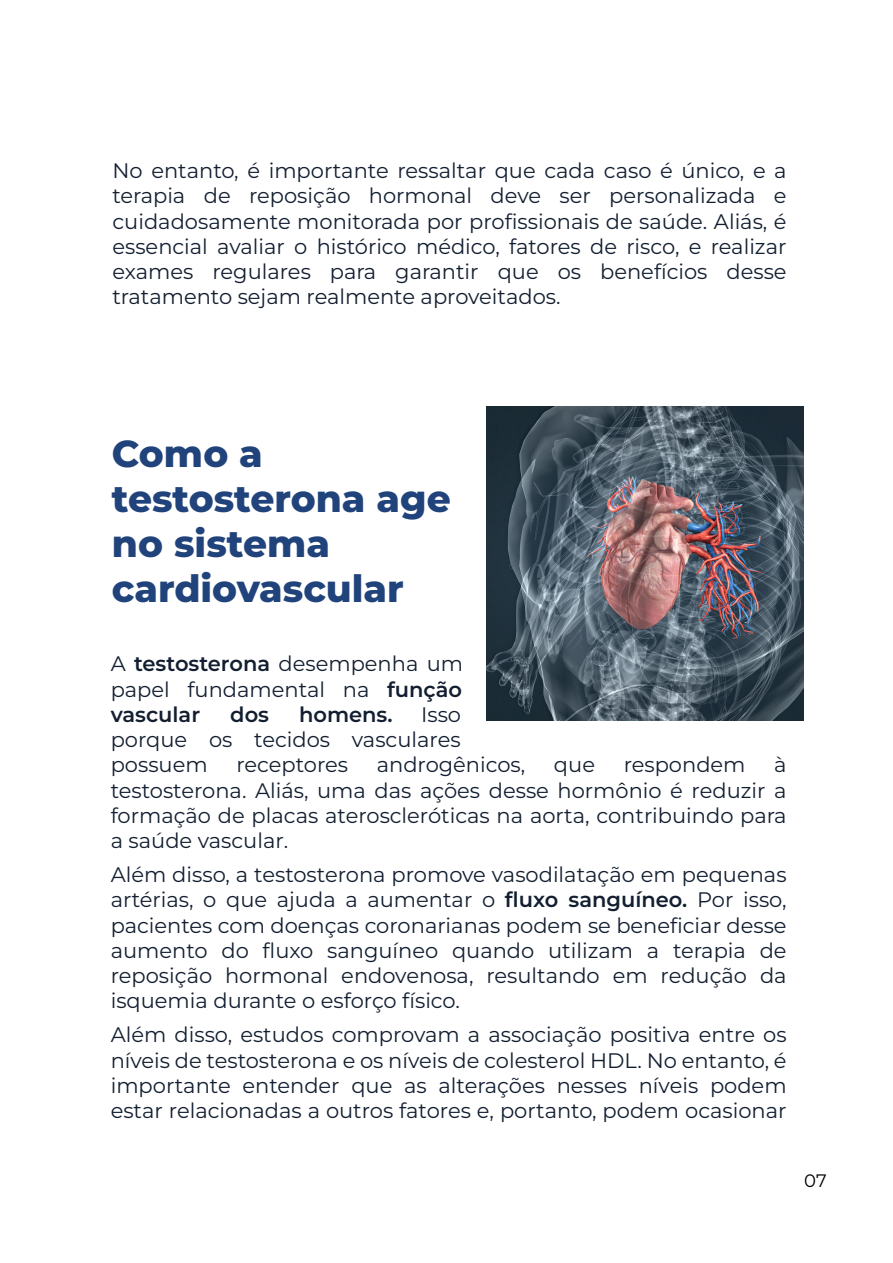
<style>
.page{position:relative;width:893px;height:1263px;background:#fff}
.page>*{position:absolute;margin:0;border:0;box-sizing:border-box;transform-origin:0 0}
.t1{font:800 37.5px/45px "Montserrat";color:#21437b}
.t2{font:21px/25.2px "Montserrat";color:#131f31;text-align:justify}
.t3{font:600 21px "Montserrat";color:#131f31}
.t4{font:18px "Montserrat";color:#000}
.s1{font-weight:600}
</style>
<div class="page">
<img style="left:487px;top:407px;width:317px;height:313px">
<p class="t2" style="left:112px;top:157px;width:676px">No entanto, é importante ressaltar que cada caso é único, e a terapia de reposição hormonal deve ser personalizada e cuidadosamente monitorada por profissionais de saúde. Aliás, é essencial avaliar o histórico médico, fatores de risco, e realizar exames regulares para garantir que os benefícios desse tratamento sejam realmente aproveitados.</p>
<h1 class="t1" style="left:112px;top:429px;width:340px">Como a testosterona age no sistema cardiovascular</h1>
<p class="t2" style="left:111px;top:651px;width:354px">A <span class="s1">testosterona</span> desempenha um papel fundamental na <span class="s1">função vascular</span></p>
<p class="t3" style="left:230px;top:699px;width:40px">dos</p>
<p class="t3" style="left:299px;top:699px;width:95px">homens.</p>
<p class="t2" style="left:111px;top:701px;width:352px;text-indent:310px">Isso porque os tecidos vasculares possuem</p>
<p class="t2" style="left:236px;top:751px;width:113px">receptores</p>
<p class="t2" style="left:377px;top:751px;width:150px">androgênicos,</p>
<p class="t2" style="left:554px;top:751px;width:43px">que</p>
<p class="t2" style="left:624px;top:751px;width:123px">respondem</p>
<p class="t2" style="left:111px;top:751px;width:677px;text-indent:663px">à testosterona. Aliás, uma das ações desse hormônio é reduzir a formação de placas ateroscleróticas na aorta, contribuindo para a saúde vascular.</p>
<p class="t2" style="left:111px;top:861px;width:677px">Além disso, a testosterona promove vasodilatação em pequenas artérias, o que ajuda a aumentar o <span class="s1">fluxo sanguíneo.</span> Por isso, pacientes com doenças coronarianas podem se beneficiar desse aumento do fluxo sanguíneo quando utilizam a terapia de reposição hormonal endovenosa, resultando em redução da isquemia durante o esforço físico.</p>
<p class="t2" style="left:111px;top:1021px;width:677px">Além disso, estudos comprovam a associação positiva entre os níveis de testosterona e os níveis de colesterol HDL. No entanto, é importante entender que as alterações nesses níveis podem estar relacionadas a outros fatores e, portanto, podem ocasionar</p>
<p class="t4" style="left:804px;top:1168px;width:24px">07</p>
</div>
